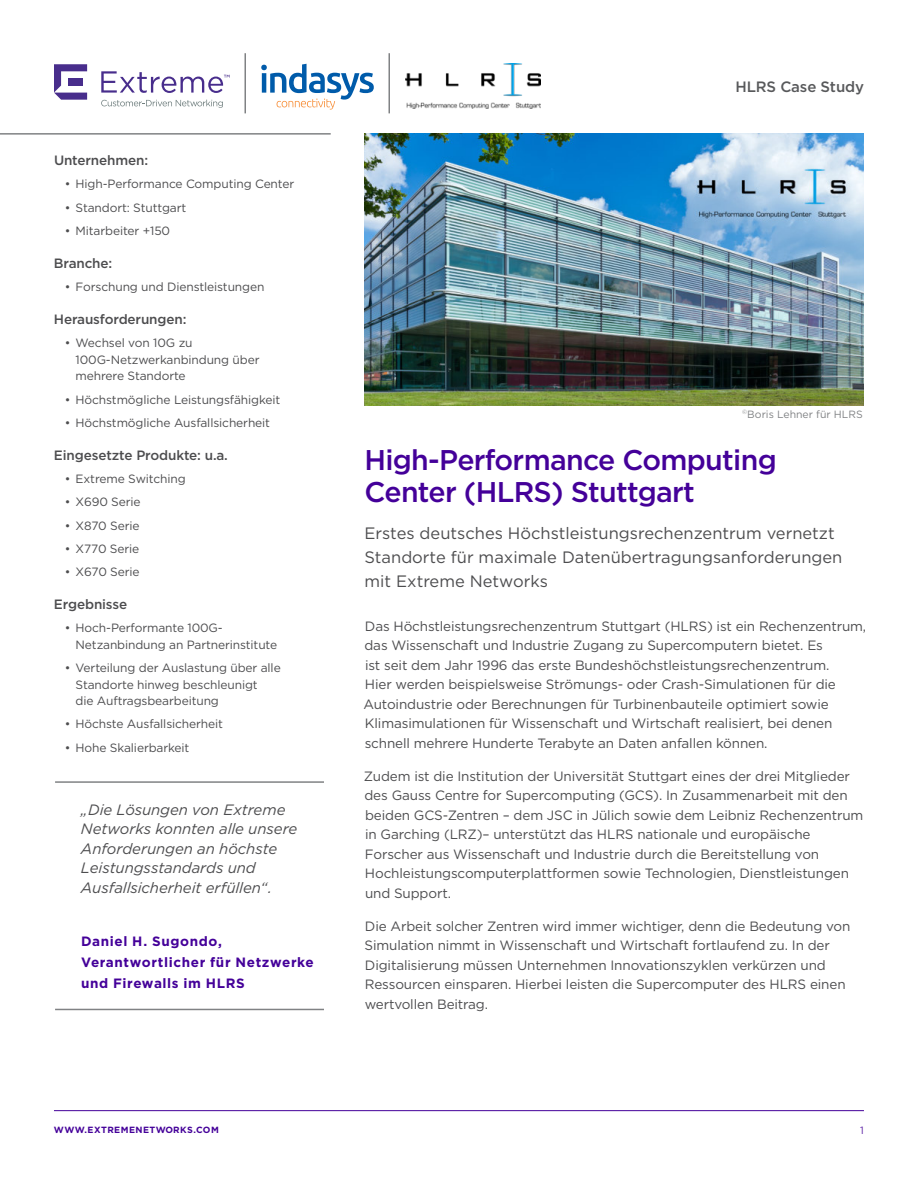
<style>
.page{position:relative;width:918px;height:1188px;background:#fff}
.page>*{position:absolute;margin:0;border:0;box-sizing:border-box;transform-origin:0 0}
.t1{font:500 28.5px/31.5px "Gotham";letter-spacing:-.025em;color:#409}
.t2{font:16.5px/24px "Gotham";color:#4d4d4f}
.t3{font:italic 15px/19.5px "Gotham";letter-spacing:-.005em;color:#4d4d4f}
.t4{font:500 15px "Gotham";letter-spacing:-.01em;color:#58595b}
.t5{font:13.5px/19.5px "Gotham";letter-spacing:-.01em;color:#4d4d4f}
.t6{font:500 13.5px "Gotham";letter-spacing:-.01em;color:#4d4d4f}
.t7{font:700 13.5px/21px "Gotham";letter-spacing:.045em;color:#409}
.t8{font:12px/16.5px "Gotham";letter-spacing:-.01em;color:#4d4d4f}
.t9{font:10.5px "Gotham";color:#808284}
.t10{font:10.5px "Gotham";color:#6026a8}
.t11{font:700 9px "Gotham";letter-spacing:.05em;color:#409}
</style>
<div class="page">
<hr style="left:54px;top:1110px;width:810px;height:1px;background:#409">
<svg style="left:101px;top:100px;width:122px;height:8px"></svg>
<svg style="left:54px;top:64px;width:33px;height:36px"></svg>
<svg style="left:101px;top:71px;width:129px;height:22px"></svg>
<hr style="left:0;top:133px;width:331px;height:2px;background:#808284">
<img style="left:364px;top:134px;width:500px;height:272px">
<img style="left:405px;top:64px;width:135px;height:44px">
<svg style="left:261px;top:64px;width:113px;height:46px"></svg>
<hr style="left:244px;top:53px;width:2px;height:60px;background:#808284">
<hr style="left:388px;top:53px;width:2px;height:60px;background:#808284">
<hr style="left:55px;top:781px;width:269px;height:2px;background:#808284">
<hr style="left:55px;top:1009px;width:269px;height:1px;background:#808284">
<p class="t6" style="left:54px;top:154px;width:96px">Unternehmen:</p>
<p class="t8" style="left:65px;top:176px;width:231px">• High-Performance Computing Center</p>
<p class="t8" style="left:65px;top:200px;width:123px">• Standort: Stuttgart</p>
<p class="t8" style="left:65px;top:223px;width:107px">• Mitarbeiter +150</p>
<p class="t6" style="left:54px;top:257px;width:60px">Branche:</p>
<p class="t8" style="left:65px;top:279px;width:201px">• Forschung und Dienstleistungen</p>
<p class="t6" style="left:54px;top:313px;width:134px">Herausforderungen:</p>
<p class="t8" style="left:76px;top:335px;width:185px;text-indent:-11px">• Wechsel von 10G zu<br>100G-Netzwerkanbindung über mehrere Standorte</p>
<p class="t8" style="left:65px;top:392px;width:217px">• Höchstmögliche Leistungsfähigkeit</p>
<p class="t8" style="left:65px;top:415px;width:207px">• Höchstmögliche Ausfallsicherheit</p>
<p class="t6" style="left:54px;top:449px;width:175px">Eingesetzte Produkte: u.a.</p>
<p class="t8" style="left:65px;top:471px;width:122px">• Extreme Switching</p>
<p class="t8" style="left:65px;top:494px;width:77px">• X690 Serie</p>
<p class="t8" style="left:65px;top:518px;width:76px">• X870 Serie</p>
<p class="t8" style="left:65px;top:541px;width:76px">• X770 Serie</p>
<p class="t8" style="left:65px;top:564px;width:76px">• X670 Serie</p>
<p class="t6" style="left:54px;top:598px;width:75px">Ergebnisse</p>
<p class="t8" style="left:76px;top:620px;width:203px;text-indent:-11px">• Hoch-Performante 100G-<br>Netzanbindung an Partnerinstitute</p>
<p class="t8" style="left:76px;top:660px;width:207px;text-indent:-11px">• Verteilung der Auslastung über alle<br>Standorte hinweg beschleunigt<br>die Auftragsbearbeitung</p>
<p class="t8" style="left:65px;top:716px;width:160px">• Höchste Ausfallsicherheit</p>
<p class="t8" style="left:65px;top:740px;width:126px">• Hohe Skalierbarkeit</p>
<p class="t3" style="left:81px;top:800px;width:218px">„Die Lösungen von Extreme<br>Networks konnten alle unsere<br>Anforderungen an höchste<br>Leistungsstandards und<br>Ausfallsicherheit erfüllen“.</p>
<p class="t7" style="left:81px;top:931px;width:234px">Daniel H. Sugondo,<br>Verantwortlicher für Netzwerke und Firewalls im HLRS</p>
<p class="t4" style="left:736px;top:80px;width:130px">HLRS Case Study</p>
<p class="t9" style="left:742px;top:409px;width:122px"><sup>©</sup>Boris Lehner für HLRS</p>
<h1 class="t1" style="left:364px;top:446px;width:414px">High-Performance Computing<br>Center (HLRS) Stuttgart</h1>
<p class="t2" style="left:364px;top:522px;width:479px">Erstes deutsches Höchstleistungsrechenzentrum vernetzt<br>Standorte für maximale Datenübertragungsanforderungen mit Extreme Networks</p>
<p class="t5" style="left:363px;top:617px;width:504px">Das Höchstleistungsrechenzentrum Stuttgart (HLRS) ist ein Rechenzentrum, das Wissenschaft und Industrie Zugang zu Supercomputern bietet. Es<br>ist seit dem Jahr 1996 das erste Bundeshöchstleistungsrechenzentrum.<br>Hier werden beispielsweise Strömungs- oder Crash-Simulationen für die Autoindustrie oder Berechnungen für Turbinenbauteile optimiert sowie Klimasimulationen für Wissenschaft und Wirtschaft realisiert, bei denen schnell mehrere Hunderte Terabyte an Daten anfallen können.</p>
<p class="t5" style="left:364px;top:767px;width:501px">Zudem ist die Institution der Universität Stuttgart eines der drei Mitglieder des Gauss Centre for Supercomputing (GCS). In Zusammenarbeit mit den beiden GCS-Zentren – dem JSC in Jülich sowie dem Leibniz Rechenzentrum in Garching (LRZ)– unterstützt das HLRS nationale und europäische Forscher aus Wissenschaft und Industrie durch die Bereitstellung von Hochleistungscomputerplattformen sowie Technologien, Dienstleistungen und Support.</p>
<p class="t5" style="left:365px;top:917px;width:487px">Die Arbeit solcher Zentren wird immer wichtiger, denn die Bedeutung von Simulation nimmt in Wissenschaft und Wirtschaft fortlaufend zu. In der Digitalisierung müssen Unternehmen Innovationszyklen verkürzen und Ressourcen einsparen. Hierbei leisten die Supercomputer des HLRS einen wertvollen Beitrag.</p>
<p class="t11" style="left:54px;top:1126px;width:166px">WWW.EXTREMENETWORKS.COM</p>
<p class="t10" style="left:860px;top:1125px;width:5px">1</p>
</div>
